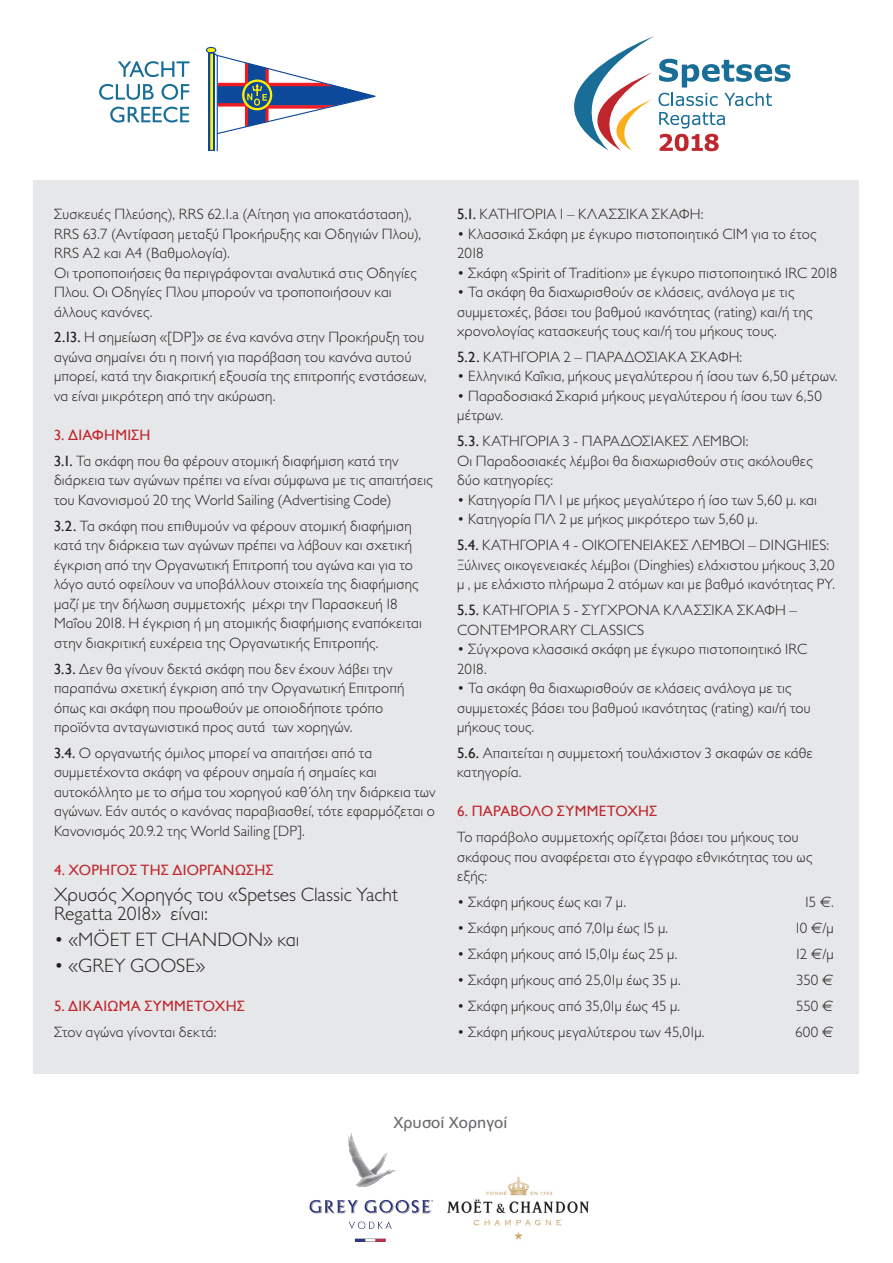
<style>
.page{position:relative;width:893px;height:1263px;background:#fff}
.page>*{position:absolute;margin:0;border:0;box-sizing:border-box;transform-origin:0 0}
.t1{font:300 19.5px/19.5px "Gill Sans Hel";letter-spacing:.005em;color:#231f20}
.t2{font:15.75px "PF Catalog";color:#6c6d70}
.t3{font:300 15px/19.5px "Gill Sans Hel";letter-spacing:.015em;color:#231f20}
.t4{font:15px "Gill Sans Hel";letter-spacing:.015em;color:#c0262d}
.s1{font-weight:400}
.s2{font-weight:400;color:#c0262d}
</style>
<div class="page">
<img style="left:310px;top:1134px;width:122px;height:108px">
<img style="left:447px;top:1176px;width:142px;height:64px">
<svg style="left:118px;top:61px;width:71px;height:16px"></svg>
<svg style="left:99px;top:84px;width:55px;height:16px"></svg>
<svg style="left:161px;top:84px;width:28px;height:16px"></svg>
<svg style="left:110px;top:107px;width:79px;height:16px"></svg>
<svg style="left:206px;top:47px;width:169px;height:104px"></svg>
<svg style="left:574px;top:36px;width:216px;height:115px"></svg>
<div style="left:34px;top:180px;width:825px;height:893px;background:#e6e7e9"></div>
<p class="t3" style="left:54px;top:205px;width:369px">Συσκευές Πλεύσης), RRS 62.1.a (Αίτηση για αποκατάσταση), RRS 63.7 (Αντίφαση μεταξύ Προκήρυξης και Οδηγιών Πλου), RRS Α2 και Α4 (Βαθμολογία).<br>Οι τροποποιήσεις θα περιγράφονται αναλυτικά στις Οδηγίες Πλου. Οι Οδηγίες Πλου μπορούν να τροποποιήσουν και άλλους κανόνες.</p>
<p class="t3" style="left:54px;top:328px;width:374px"><span class="s1">2.13.</span> Η σημείωση «[DP]» σε ένα κανόνα στην Προκήρυξη του αγώνα σημαίνει ότι η ποινή για παράβαση του κανόνα αυτού μπορεί, κατά την διακριτική εξουσία της επιτροπής ενστάσεων, να είναι μικρότερη από την ακύρωση.</p>
<p class="t3" style="left:54px;top:422px;width:346px;line-height:25.8px"><span class="s2">3. ΔΙΑΦΗΜΙΣH<br></span><span class="s1">3.1.</span> Τα σκάφη που θα φέρουν ατομική διαφήμιση κατά την</p>
<p class="t3" style="left:54px;top:471px;width:380px">διάρκεια των αγώνων πρέπει να είναι σύμφωνα με τις απαιτήσεις του Κανονισμού 20 της World Sailing (Advertising Code)</p>
<p class="t3" style="left:54px;top:516px;width:369px"><span class="s1">3.2.</span> Τα σκάφη που επιθυμούν να φέρουν ατομική διαφήμιση κατά την διάρκεια των αγώνων πρέπει να λάβουν και σχετική έγκριση από την Οργανωτική Επιτροπή του αγώνα και για το λόγο αυτό οφείλουν να υποβάλλουν στοιχεία της διαφήμισης μαζί με την δήλωση συμμετοχής μέχρι την Παρασκευή 18<br>Μαΐου 2018. Η έγκριση ή μη ατομικής διαφήμισης εναπόκειται στην διακριτική ευχέρεια της Οργανωτικής Επιτροπής.</p>
<p class="t3" style="left:54px;top:659px;width:352px"><span class="s1">3.3.</span> Δεν θα γίνουν δεκτά σκάφη που δεν έχουν λάβει την παραπάνω σχετική έγκριση από την Οργανωτική Επιτροπή όπως και σκάφη που προωθούν με οποιοδήποτε τρόπο προϊόντα ανταγωνιστικά προς αυτά των χορηγών.</p>
<p class="t3" style="left:54px;top:743px;width:383px"><span class="s1">3.4.</span> Ο οργανωτής όμιλος μπορεί να απαιτήσει από τα συμμετέχοντα σκάφη να φέρουν σημαία ή σημαίες και αυτοκόλλητο με το σήμα του χορηγού καθ΄όλη την διάρκεια των αγώνων. Εάν αυτός ο κανόνας παραβιασθεί, τότε εφαρμόζεται ο Κανονισμός 20.9.2 της World Sailing [DP].</p>
<p class="t4" style="left:54px;top:862px;width:221px">4. ΧΟΡΗΓΟΣ ΤΗΣ ΔΙΟΡΓΑΝΩΣΗΣ</p>
<h1 class="t1" style="left:54px;top:885px;width:345px">Χρυσός Χορηγός του «Spetses Classic Yacht<br>Regatta 2018» είναι:</h1>
<h1 class="t1" style="left:54px;top:930px;width:247px">• «MÖET ET CHANDON» και</h1>
<h1 class="t1" style="left:54px;top:956px;width:153px">• «GREY GOOSE»</h1>
<p class="t4" style="left:54px;top:998px;width:192px">5. ΔΙΚΑΙΩΜΑ ΣΥΜΜΕΤΟΧΗΣ</p>
<p class="t3" style="left:54px;top:1023px;width:164px">Στον αγώνα γίνονται δεκτά:</p>
<p class="t3" style="left:457px;top:205px;width:248px"><span class="s1">5.1.</span> ΚΑΤΗΓΟΡΙΑ 1 – ΚΛΑΣΣΙΚΑ ΣΚΑΦΗ:</p>
<p class="t3" style="left:457px;top:224px;width:361px">• Κλασσικά Σκάφη με έγκυρο πιστοποιητικό CIM για το έτος<br>2018</p>
<p class="t3" style="left:457px;top:263px;width:382px">• Σκάφη «Spirit of Tradition» με έγκυρο πιστοποιητικό IRC 2018</p>
<p class="t3" style="left:457px;top:283px;width:357px">• Τα σκάφη θα διαχωρισθούν σε κλάσεις, ανάλογα με τις συμμετοχές, βάσει του βαθμού ικανότητας (rating) και/ή της χρονολογίας κατασκευής τους και/ή του μήκους τους.</p>
<p class="t3" style="left:457px;top:347px;width:287px"><span class="s1">5.2.</span> ΚΑΤΗΓΟΡΙΑ 2 – ΠΑΡΑΔΟΣΙΑΚΑ ΣΚΑΦΗ:</p>
<p class="t3" style="left:457px;top:367px;width:382px">• Ελληνικά Καΐκια, μήκους μεγαλύτερου ή ίσου των 6,50 μέτρων.</p>
<p class="t3" style="left:457px;top:386px;width:366px">• Παραδοσιακά Σκαριά μήκους μεγαλύτερου ή ίσου των 6,50 μέτρων.</p>
<p class="t3" style="left:457px;top:432px;width:357px"><span class="s1">5.3.</span> ΚΑΤΗΓΟΡΙΑ 3 - ΠΑΡΑΔΟΣΙΑΚΕΣ ΛΕΜΒΟΙ:<br>Οι Παραδοσιακές λέμβοι θα διαχωρισθούν στις ακόλουθες δύο κατηγορίες:</p>
<p class="t3" style="left:457px;top:490px;width:361px">• Κατηγορία ΠΛ 1 με μήκος μεγαλύτερο ή ίσο των 5,60 μ. και</p>
<p class="t3" style="left:457px;top:507px;width:374px;line-height:25.8px">• Κατηγορία ΠΛ 2 με μήκος μικρότερο των 5,60 μ.<br><span class="s1">5.4.</span> ΚΑΤΗΓΟΡΙΑ 4 - ΟΙΚΟΓΕΝΕΙΑΚΕΣ ΛΕΜΒΟΙ – DINGHIES:</p>
<p class="t3" style="left:457px;top:555px;width:380px">Ξύλινες οικογενειακές λέμβοι (Dinghies) ελάχιστου μήκους 3,20 μ , με ελάχιστο πλήρωμα 2 ατόμων και με βαθμό ικανότητας PY.</p>
<p class="t3" style="left:457px;top:601px;width:341px"><span class="s1">5.5.</span> ΚΑΤΗΓΟΡΙΑ 5 - ΣΥΓΧΡΟΝΑ ΚΛΑΣΣΙΚΑ ΣΚΑΦΗ –<br>CONTEMPORARY CLASSICS</p>
<p class="t3" style="left:457px;top:640px;width:352px">• Σύγχρονα κλασσικά σκάφη με έγκυρο πιστοποιητικό IRC<br>2018.</p>
<p class="t3" style="left:457px;top:679px;width:355px">• Τα σκάφη θα διαχωρισθούν σε κλάσεις ανάλογα με τις συμμετοχές βάσει του βαθμού ικανότητας (rating) και/ή του μήκους τους.</p>
<p class="t3" style="left:457px;top:743px;width:357px"><span class="s1">5.6.</span> Απαιτείται η συμμετοχή τουλάχιστον 3 σκαφών σε κάθε κατηγορία.</p>
<p class="t4" style="left:457px;top:803px;width:202px">6. ΠΑΡΑΒΟΛΟ ΣΥΜΜΕΤΟΧΗΣ</p>
<p class="t3" style="left:457px;top:828px;width:357px">Το παράβολο συμμετοχής ορίζεται βάσει του μήκους του σκάφους που αναφέρεται στο έγγραφο εθνικότητας του ως εξής:</p>
<p class="t3" style="left:457px;top:893px;width:170px">• Σκάφη μήκους έως και 7 μ.</p>
<p class="t3" style="left:805px;top:893px;width:30px">15 €.</p>
<p class="t3" style="left:457px;top:919px;width:213px">• Σκάφη μήκους από 7,01μ έως 15 μ.</p>
<p class="t3" style="left:796px;top:919px;width:39px">10 €/μ</p>
<p class="t3" style="left:457px;top:944px;width:222px">• Σκάφη μήκους από 15,01μ έως 25 μ.</p>
<p class="t3" style="left:796px;top:944px;width:39px">12 €/μ</p>
<p class="t3" style="left:457px;top:970px;width:225px">• Σκάφη μήκους από 25,01μ έως 35 μ.</p>
<p class="t3" style="left:796px;top:970px;width:39px">350 €</p>
<p class="t3" style="left:457px;top:996px;width:225px">• Σκάφη μήκους από 35,01μ έως 45 μ.</p>
<p class="t3" style="left:796px;top:996px;width:39px">550 €</p>
<p class="t3" style="left:457px;top:1022px;width:249px">• Σκάφη μήκους μεγαλύτερου των 45,01μ.</p>
<p class="t3" style="left:795px;top:1022px;width:40px">600 €</p>
<p class="t2" style="left:393px;top:1113px;width:115px">Χρυσοί Χορηγοί</p>
</div>
